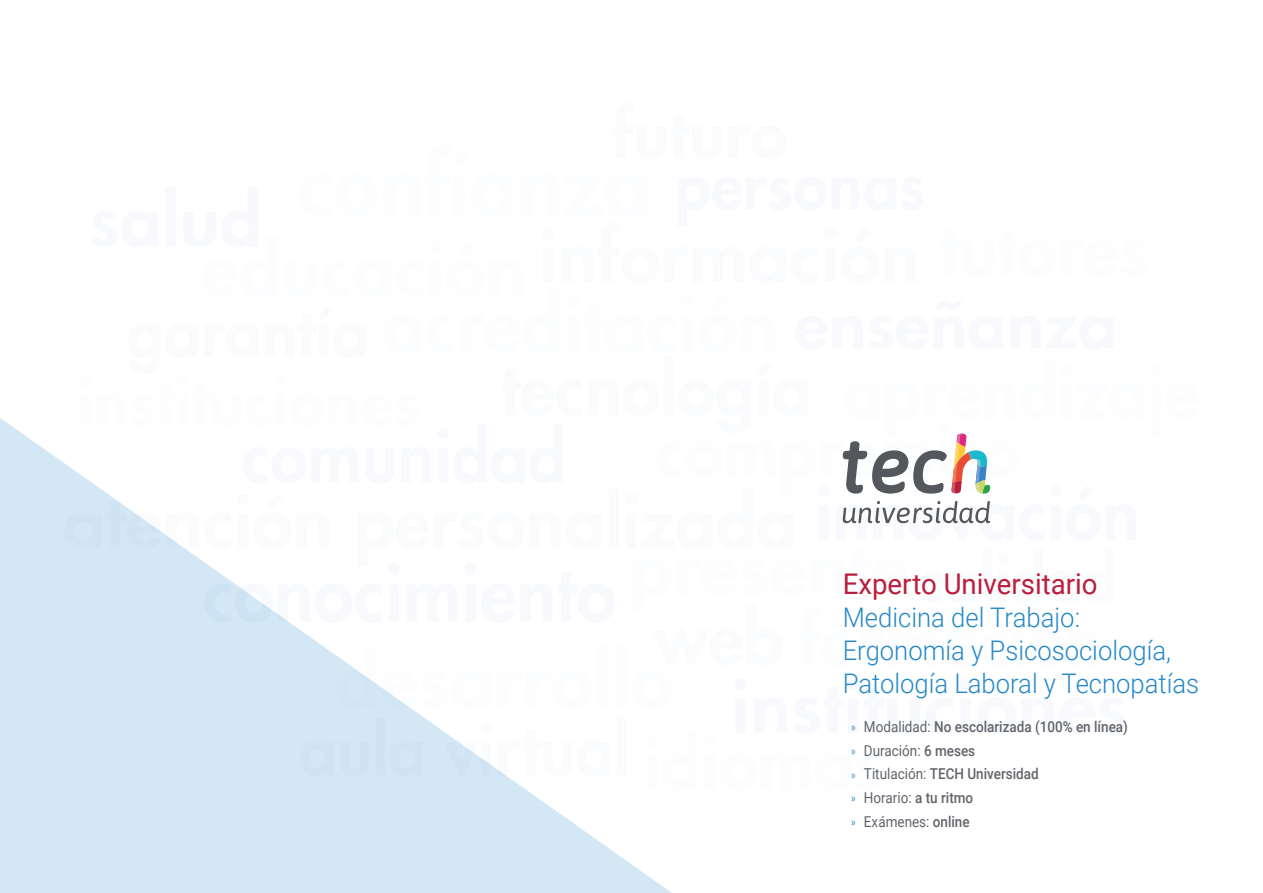
<style>
.page{position:relative;width:1263px;height:893px;background:#fff}
.page>*{position:absolute;margin:0;border:0;box-sizing:border-box;transform-origin:0 0}
.t1{font:28.5px "Roboto";color:#ba1e3c}
.t2{font:300 27px/33px "Roboto";color:#2488c9;scale:.95 1}
.t3{font:500 15px/23.7px "Roboto";color:#61646a;scale:.9 1}
.s1{font-family:"Myriad Pro";font-weight:400;font-size:12px;color:#2488c9}
.s2{font-weight:400}
</style>
<div class="page">
<svg style="left:0;top:418px;width:672px;height:475px;background:#d8e9f5"></svg>
<svg style="left:64px;top:418px;width:927px;height:372px"></svg>
<h1 class="t1" style="left:843px;top:564px;width:256px">Experto Universitario</h1>
<h2 class="t2" style="left:843px;top:600px;width:377px">Medicina del Trabajo:<br>Ergonomía y Psicosociología,<br>Patología Laboral y Tecnopatías</h2>
<p class="t3" style="left:851px;top:714px;width:309px"><span class="s1">»</span> <span class="s2">Modalidad:</span> No escolarizada (100% en línea) <span class="s1">»</span> <span class="s2">Duración:</span> 6 meses<br><span class="s1">»</span> <span class="s2">Titulación:</span> TECH Universidad<br><span class="s1">»</span> <span class="s2">Horario:</span> a tu ritmo<br><span class="s1">»</span> <span class="s2">Exámenes:</span> online</p>
</div>
